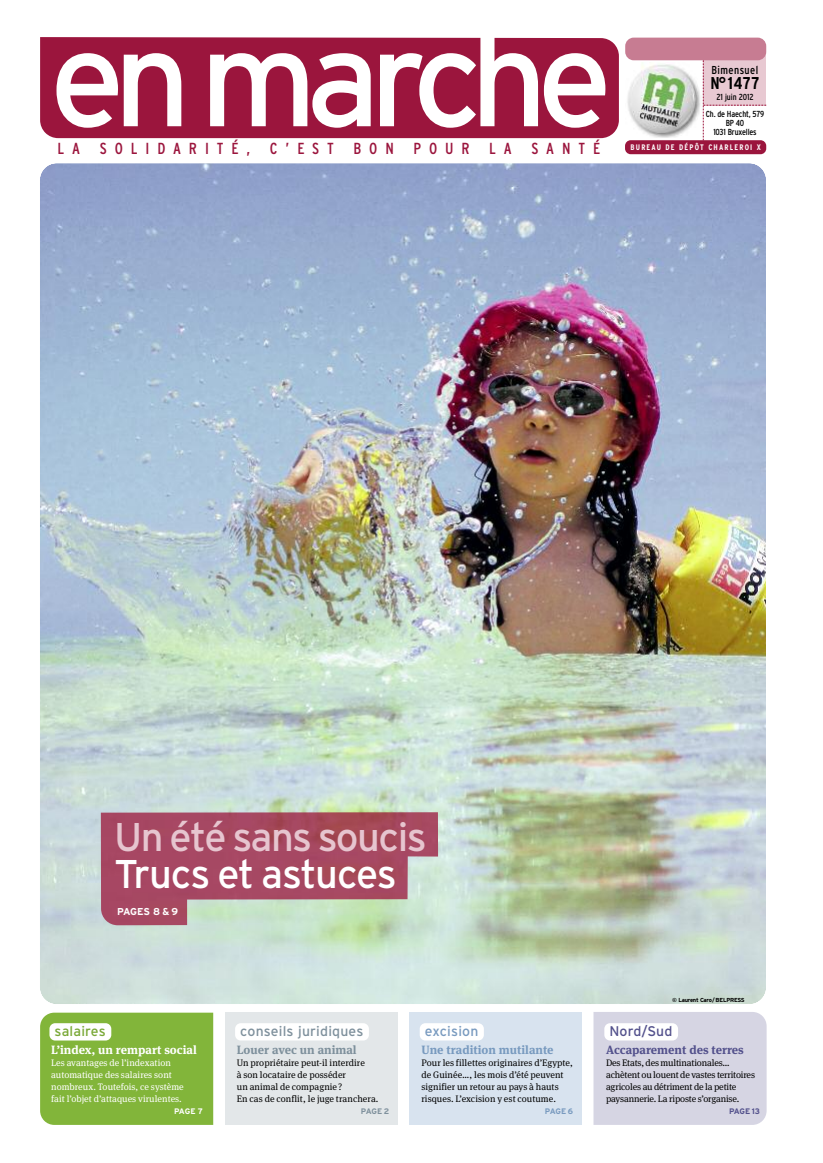
<style>
.page{position:relative;width:823px;height:1163px;background:#fff}
.page>*{position:absolute;margin:0;border:0;box-sizing:border-box;transform-origin:0 0}
.t1{font:136.3px "Interstate";letter-spacing:-.085em;color:#fff}
.t2{font:40px "Interstate";letter-spacing:-.04em;color:#e6c5cf}
.t3{font:40px "Interstate";letter-spacing:-.035em;color:#fff}
.t4{font:700 condensed 17.1px "Interstate";color:#000}
.t5{font:condensed 16px "Interstate";letter-spacing:.495em;color:#9b153d}
.t6{font:14px "Interstate";letter-spacing:.015em;color:#7e909c}
.t7{font:14px "Interstate";letter-spacing:.015em;color:#79a836}
.t8{font:14px "Interstate";letter-spacing:.015em;color:#789abf}
.t9{font:14px "Interstate";letter-spacing:.015em;color:#53518c}
.t10{font:700 12px "Meta Serif";color:#fff}
.t11{font:700 12px "Meta Serif";color:#789abf}
.t12{font:700 12px "Meta Serif";color:#53518c}
.t13{font:700 12px "Meta Serif";color:#7e909c}
.t14{font:condensed 11.5px "Interstate";letter-spacing:.035em;color:#000}
.t15{font:700 10px "Interstate";letter-spacing:-.025em;color:#fff}
.t16{font:9.4px/12px "Meta Serif";letter-spacing:.005em;color:#000}
.t17{font:9.4px/12px "Meta Serif";letter-spacing:-.015em;color:#000}
.t18{font:9.4px/12px "Meta Serif";letter-spacing:.005em;color:#fff}
.t19{font:condensed 8.7px/17px "Interstate";letter-spacing:-.015em;color:#000;text-align:center}
.t20{font:700 condensed 8px "Interstate";letter-spacing:.145em;color:#fff}
.t21{font:700 8px "Interstate";letter-spacing:-.02em;color:#53518c}
.t22{font:700 8px "Interstate";color:#fff}
.t23{font:700 8px "Interstate";color:#7e909c}
.t24{font:700 8px "Interstate";color:#789abf}
.t25{font:700 5.8px "Interstate";letter-spacing:-.04em;color:#000}
</style>
<div class="page">
<img style="left:40px;top:163px;width:725px;height:841px;border-radius:17px">
<div style="left:40px;top:1012px;width:173px;height:112px;background:#82b53a"></div>
<div style="left:224px;top:1012px;width:173px;height:112px;background:#e3e7e9"></div>
<div style="left:409px;top:1012px;width:172px;height:112px;background:#d8e3ef"></div>
<div style="left:593px;top:1012px;width:173px;height:112px;background:#d6d5e3"></div>
<div style="left:49px;top:1023px;width:62px;height:17px;background:#fff;border-radius:6px"></div>
<div style="left:235px;top:1023px;width:134px;height:17px;background:#fff;border-radius:6px"></div>
<div style="left:419px;top:1023px;width:64px;height:17px;background:#fff;border-radius:6px"></div>
<div style="left:604px;top:1023px;width:73px;height:17px;background:#fff;border-radius:6px"></div>
<div style="left:624px;top:140px;width:141px;height:14px;background:#9b153d;border-radius:6px"></div>
<img style="left:627px;top:64px;width:74px;height:74px">
<div style="left:40px;top:37px;width:578px;height:101px;background:#9b153d"></div>
<div style="left:625px;top:38px;width:140px;height:22px;background:#c77c92;border-radius:9px"></div>
<svg style="left:702px;top:60px;width:63px;height:80px"></svg>
<img style="left:101px;top:812px;width:337px;height:113px">
<h1 class="t1" style="left:49px;top:-1px;width:564px">enmarche</h1>
<h3 class="t5" style="left:58px;top:139px;width:544px">LA SOLIDARITÉ, C’EST BON POUR LA SANTÉ</h3>
<p class="t14" style="left:711px;top:63px;width:48px">Bimensuel</p>
<h3 class="t4" style="left:710px;top:73px;width:50px">N°1477</h3>
<p class="t19" style="left:705px;top:88px;width:60px">21 juin 2012<br>Ch. de Haecht, 579</p>
<p class="t19" style="left:713px;top:118px;width:45px;line-height:9px">BP 40<br>1031 Bruxelles</p>
<p class="t20" style="left:630px;top:142px;width:132px">BUREAU DE DÉPÔT CHARLEROI X</p>
<h2 class="t2" style="left:114px;top:813px;width:314px">Un été sans soucis</h2>
<h2 class="t3" style="left:114px;top:850px;width:284px">Trucs et astuces</h2>
<p class="t15" style="left:117px;top:905px;width:62px">PAGES 8 &amp; 9</p>
<p class="t25" style="left:671px;top:996px;width:74px">© Laurent Caro/BELPRESS</p>
<h3 class="t7" style="left:55px;top:1023px;width:53px">salaires</h3>
<p class="t10" style="left:51px;top:1044px;width:147px">L’index, un rempart social</p>
<p class="t18" style="left:51px;top:1057px;width:134px">Les avantages de l’indexation automatique des salaires sont nombreux. Toutefois, ce système fait l’objet d’attaques virulentes.</p>
<p class="t22" style="left:174px;top:1106px;width:30px">PAGE 7</p>
<h3 class="t6" style="left:240px;top:1023px;width:125px">conseils juridiques</h3>
<p class="t13" style="left:237px;top:1044px;width:121px">Louer avec un animal</p>
<p class="t16" style="left:237px;top:1057px;width:143px">Un propriétaire peut-il interdire<br>à son locataire de posséder<br>un animal de compagnie?<br>En cas de conflit, le juge tranchera.</p>
<p class="t23" style="left:361px;top:1106px;width:30px">PAGE 2</p>
<h3 class="t8" style="left:424px;top:1023px;width:55px">excision</h3>
<p class="t11" style="left:421px;top:1044px;width:133px">Une tradition mutilante</p>
<p class="t16" style="left:421px;top:1057px;width:153px">Pour les fillettes originaires d’Egypte, de Guinée…, les mois d’été peuvent signifier un retour au pays à hauts risques. L’excision y est coutume.</p>
<p class="t24" style="left:544px;top:1106px;width:30px">PAGE 6</p>
<h3 class="t9" style="left:609px;top:1023px;width:64px">Nord/Sud</h3>
<p class="t12" style="left:605px;top:1044px;width:139px">Accaparement des terres</p>
<p class="t17" style="left:605px;top:1057px;width:150px">Des Etats, des multinationales… achètent ou louent de vastes territoires agricoles au détriment de la petite paysannerie. La riposte s’organise.</p>
<p class="t21" style="left:728px;top:1106px;width:33px">PAGE 13</p>
</div>
